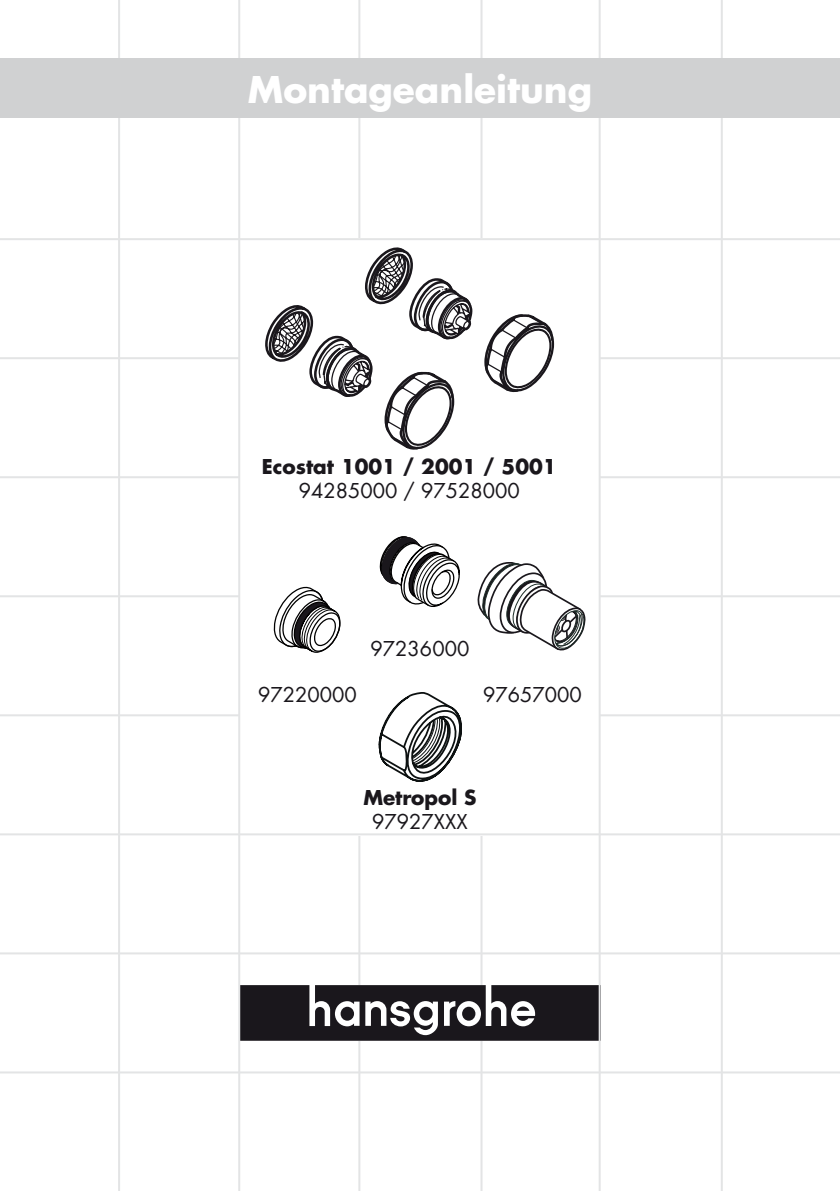
<style>
.page{position:relative;width:840px;height:1191px;background:#fff}
.page>*{position:absolute;margin:0;border:0;box-sizing:border-box;transform-origin:0 0}
.t1{font:700 36px "Futura LT";color:#fff}
.t2{font:20px "Futura LT";color:#1a171c}
.t3{font:700 20px "Futura LT";color:#1a171c}
</style>
<div class="page">
<hr style="left:0;top:357px;width:839px;height:2px;background:#e3e4e5">
<hr style="left:0;top:714px;width:839px;height:2px;background:#e3e4e5">
<hr style="left:0;top:476px;width:839px;height:2px;background:#e3e4e5">
<hr style="left:0;top:595px;width:839px;height:2px;background:#e3e4e5">
<hr style="left:118px;top:0;width:2px;height:1191px;background:#e3e4e5">
<hr style="left:358px;top:0;width:2px;height:1191px;background:#e3e4e5">
<hr style="left:480px;top:0;width:2px;height:1191px;background:#e3e4e5">
<hr style="left:720px;top:0;width:2px;height:1191px;background:#e3e4e5">
<hr style="left:0;top:1071px;width:839px;height:2px;background:#e3e4e5">
<hr style="left:0;top:952px;width:839px;height:2px;background:#e3e4e5">
<div style="left:239px;top:238px;width:360px;height:597px;background:#fff"></div>
<svg style="left:240px;top:985px;width:358px;height:55px;background:#3f3d41"></svg>
<hr style="left:598px;top:0;width:2px;height:1191px;background:#e3e4e5">
<hr style="left:238px;top:0;width:2px;height:1191px;background:#e3e4e5">
<div style="left:0;top:58px;width:839px;height:60px;background:#d0d1d2"></div>
<hr style="left:0;top:833px;width:839px;height:2px;background:#e3e4e5">
<hr style="left:0;top:238px;width:839px;height:2px;background:#e3e4e5">
<svg style="left:484px;top:314px;width:71px;height:79px"></svg>
<svg style="left:265px;top:248px;width:208px;height:202px"></svg>
<svg style="left:378px;top:692px;width:83px;height:90px"></svg>
<svg style="left:477px;top:562px;width:108px;height:89px"></svg>
<svg style="left:273px;top:586px;width:68px;height:67px"></svg>
<svg style="left:379px;top:536px;width:81px;height:71px"></svg>
<p class="t1" style="left:248px;top:65px;width:345px">Montageanleitung</p>
<p class="t3" style="left:262px;top:453px;width:296px">Ecostat 1001 / 2001 / 5001</p>
<p class="t2" style="left:298px;top:478px;width:222px">94285000 / 97528000</p>
<p class="t2" style="left:370px;top:635px;width:100px">97236000</p>
<p class="t2" style="left:258px;top:681px;width:100px">97220000</p>
<p class="t2" style="left:483px;top:681px;width:100px">97657000</p>
<p class="t3" style="left:363px;top:783px;width:115px">Metropol S</p>
<p class="t2" style="left:372px;top:808px;width:97px">97927XXX</p>
</div>
